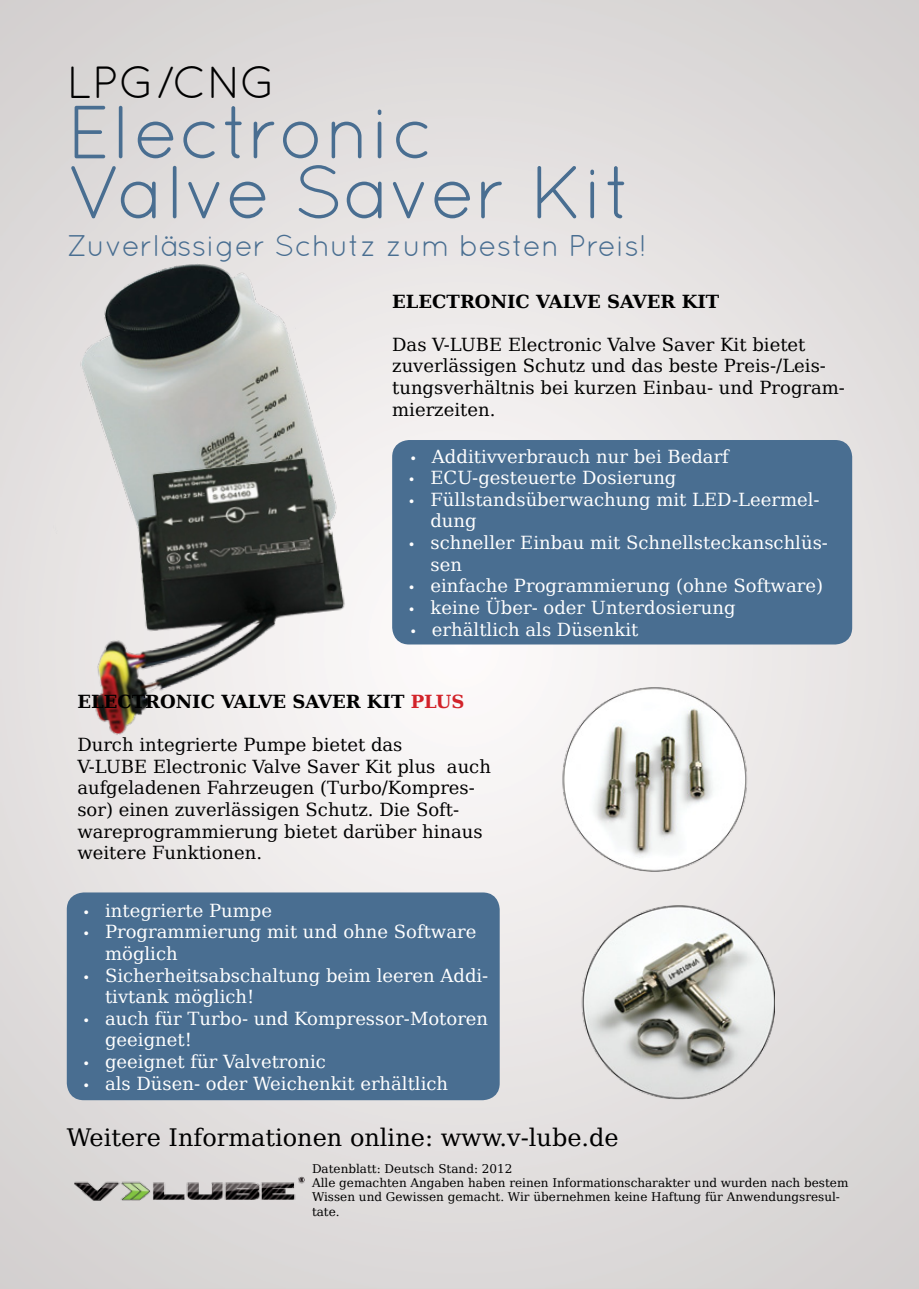
<style>
.page{position:relative;width:919px;height:1289px;background:#fff}
.page>*{position:absolute;margin:0;border:0;box-sizing:border-box;transform-origin:0 0}
.t1{font:75px/60px "Quicksand";color:#496e91}
.t2{font:45px "Quicksand";color:#000}
.t3{font:30px "Quicksand";color:#496e91}
.t4{font:24px "Bitstream Vera Serif";color:#000}
.t5{font:18px/21.6px "Bitstream Vera Serif";color:#fff}
.t6{font:18px/21.6px "Bitstream Vera Serif";color:#000}
.t7{font:700 18px "Bitstream Vera Serif";color:#000}
.t8{font:12px/14.4px "Bitstream Vera Serif";color:#000}
.s1{font-family:"Myriad Pro"}
.s2{color:#d2232a}
</style>
<div class="page">
<img style="left:0;top:0;width:918px;height:1288px">
<div style="left:392px;top:440px;width:460px;height:204px;background:#496e91;border-radius:17px"></div>
<img style="left:75px;top:1175px;width:230px;height:25px">
<div style="left:67px;top:892px;width:432px;height:208px;background:#496e91;border-radius:17px"></div>
<img style="left:43px;top:236px;width:335px;height:371px">
<img style="left:557px;top:685px;width:197px;height:187px">
<img style="left:574px;top:902px;width:200px;height:198px">
<img style="left:65px;top:440px;width:314px;height:308px">
<h2 class="t2" style="left:67px;top:57px;width:211px">LPG/CNG</h2>
<h1 class="t1" style="left:67px;top:101px;width:569px">Electronic<br>Valve Saver Kit</h1>
<h3 class="t3" style="left:67px;top:228px;width:581px">Zuverlässiger Schutz zum besten Preis!</h3>
<p class="t7" style="left:392px;top:291px;width:328px">ELECTRONIC VALVE SAVER KIT</p>
<p class="t6" style="left:392px;top:334px;width:454px">Das V-LUBE Electronic Valve Saver Kit bietet zuverlässigen Schutz und das beste Preis-/Leis&shy;tungsverhältnis bei kurzen Einbau- und Program&shy;mierzeiten.</p>
<p class="t5" style="left:410px;top:445px;width:320px"><span class="s1">•</span> Additivverbrauch nur bei Bedarf</p>
<p class="t5" style="left:409px;top:467px;width:269px"><span class="s1">•</span> ECU-gesteuerte Dosierung</p>
<p class="t5" style="left:430px;top:489px;width:390px;text-indent:-21px"><span class="s1">•</span> Füllstandsüberwachung mit LED-Leermel&shy;dung</p>
<p class="t5" style="left:430px;top:532px;width:399px;text-indent:-21px"><span class="s1">•</span> schneller Einbau mit Schnellsteckanschlüs&shy;sen</p>
<p class="t5" style="left:409px;top:575px;width:415px"><span class="s1">•</span> einfache Programmierung (ohne Software)</p>
<p class="t5" style="left:409px;top:597px;width:328px"><span class="s1">•</span> keine Über- oder Unterdosierung</p>
<p class="t5" style="left:410px;top:618px;width:229px"><span class="s1">•</span> erhältlich als Düsenkit</p>
<p class="t7" style="left:77px;top:691px;width:389px">ELECTRONIC VALVE SAVER KIT <span class="s2">PLUS</span></p>
<p class="t6" style="left:77px;top:734px;width:415px">Durch integrierte Pumpe bietet das<br>V-LUBE Electronic Valve Saver Kit plus auch aufgeladenen Fahrzeugen (Turbo/Kompres&shy;sor) einen zuverlässigen Schutz. Die Soft&shy;wareprogrammierung bietet darüber hinaus weitere Funktionen.</p>
<p class="t5" style="left:84px;top:899px;width:190px"><span class="s1">•</span> integrierte Pumpe</p>
<p class="t5" style="left:105px;top:921px;width:373px;text-indent:-21px"><span class="s1">•</span> Programmierung mit und ohne Software möglich</p>
<p class="t5" style="left:105px;top:964px;width:385px;text-indent:-21px"><span class="s1">•</span> Sicherheitsabschaltung beim leeren Addi&shy;tivtank möglich!</p>
<p class="t5" style="left:105px;top:1007px;width:384px;text-indent:-21px"><span class="s1">•</span> auch für Turbo- und Kompressor-Motoren geeignet!</p>
<p class="t5" style="left:84px;top:1050px;width:243px"><span class="s1">•</span> geeignet für Valvetronic</p>
<p class="t5" style="left:84px;top:1072px;width:366px"><span class="s1">•</span> als Düsen- oder Weichenkit erhältlich</p>
<h3 class="t4" style="left:67px;top:1123px;width:553px">Weitere Informationen online: www.v-lube.de</h3>
<p class="t8" style="left:312px;top:1161px;width:538px">Datenblatt: Deutsch Stand: 2012<br>Alle gemachten Angaben haben reinen Informationscharakter und wurden nach bestem Wissen und Gewissen gemacht. Wir übernehmen keine Haftung für Anwendungsresul&shy;tate.</p>
</div>
